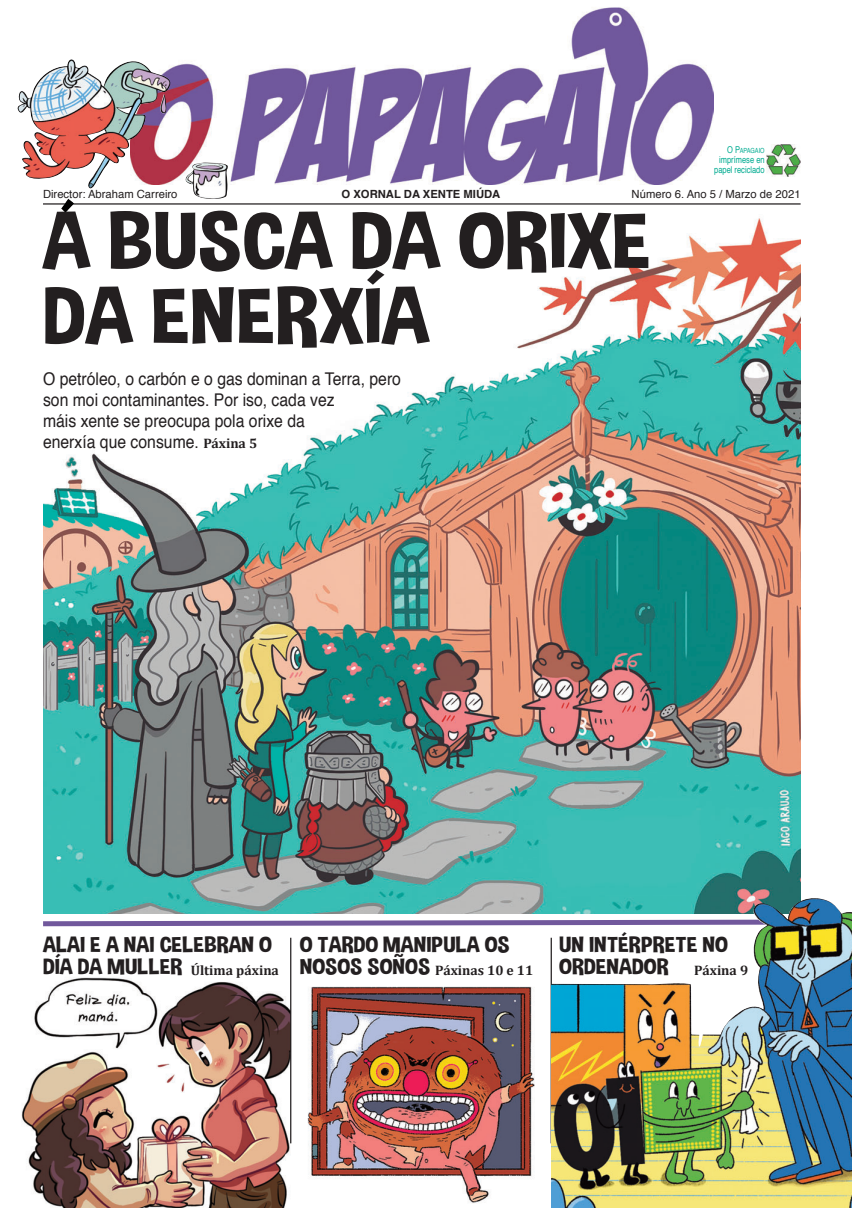
<style>
.page{position:relative;width:852px;height:1208px;background:#fff}
.page>*{position:absolute;margin:0;border:0;box-sizing:border-box;transform-origin:0 0}
.t1{font:80px/75px "Dimbo";color:#231f20;scale:1.25 1}
.t2{font:22px/21.2px "Dimbo";color:#231f20;scale:1.25 1}
.t3{font:17.5px/21px "Helvetica";color:#231f20;scale:.9 1}
.t4{font:700 13.75px "Cambria";color:#231f20}
.t5{font:11.25px "Helvetica";color:#231f20}
.t6{font:700 11.25px "Helvetica";color:#231f20}
.t7{font:9.38px/10px "Helvetica";color:#00ab91;text-align:center;scale:.8 1}
.t8{font:7px "Helvetica";color:#00ab91;scale:.8 1}
.s1{font-size:9.38px}
.s2{font-family:"Cambria";font-weight:700;font-size:13.75px}
.s3{font-family:"Dimbo";font-weight:400;font-size:22px}
</style>
<div class="page">
<img style="left:43px;top:218px;width:757px;height:695px">
<img style="left:21px;top:977px;width:269px;height:230px">
<img style="left:307px;top:986px;width:228px;height:217px">
<hr style="left:43px;top:203px;width:757px;height:1px;background:#231f20">
<img style="left:170px;top:7px;width:543px;height:177px">
<img style="left:766px;top:144px;width:34px;height:32px">
<hr style="left:290px;top:937px;width:1px;height:206px;background:#231f20">
<hr style="left:550px;top:937px;width:1px;height:206px;background:#231f20">
<svg style="left:43px;top:920px;width:508px;height:7px"></svg>
<img style="left:18px;top:59px;width:152px;height:129px">
<img style="left:186px;top:162px;width:42px;height:37px">
<img style="left:61px;top:198px;width:13px;height:15px">
<img style="left:551px;top:897px;width:300px;height:310px">
<p class="t8" style="left:727px;top:148px;width:48px"><span class="s1">O P</span>aPagaiO</p>
<p class="t7" style="left:714px;top:156px;width:65px">imprímese en papel reciclado</p>
<p class="t5" style="left:43px;top:189px;width:136px">Director: abraham Carreiro</p>
<p class="t6" style="left:341px;top:189px;width:160px">O XORNAL DA XENTE MIÚDA</p>
<p class="t5" style="left:631px;top:189px;width:170px">Número 6. ano 5 / Marzo de 2021</p>
<h1 class="t1" style="left:43px;top:203px;width:487px">A BUSCA DA ORIXE<br>DA ENERXÍA</h1>
<p class="t3" style="left:43px;top:369px;width:399px">O petróleo, o carbón e o gas dominan a Terra, pero son moi contaminantes. Por iso, cada vez<br>máis xente se preocupa pola orixe da<br>enerxía que consume. <span class="s2">Páxina 5</span></p>
<p class="t2" style="left:43px;top:934px;width:185px">ALAI E A NAI CELEBRAN O</p>
<p class="t4" style="left:43px;top:961px;width:237px"><span class="s3">DÍA DA MULLER</span> Última páxina</p>
<p class="t2" style="left:300px;top:934px;width:169px">O TARDO MANIPULA OS</p>
<p class="t4" style="left:300px;top:961px;width:235px"><span class="s3">NOSOS SOÑOS</span> Páxinas 10 e 11</p>
<p class="t2" style="left:559px;top:934px;width:153px">UN INTÉRPRETE NO<br>ORDENADOR <span class="s2">Páxina 9</span></p>
</div>
